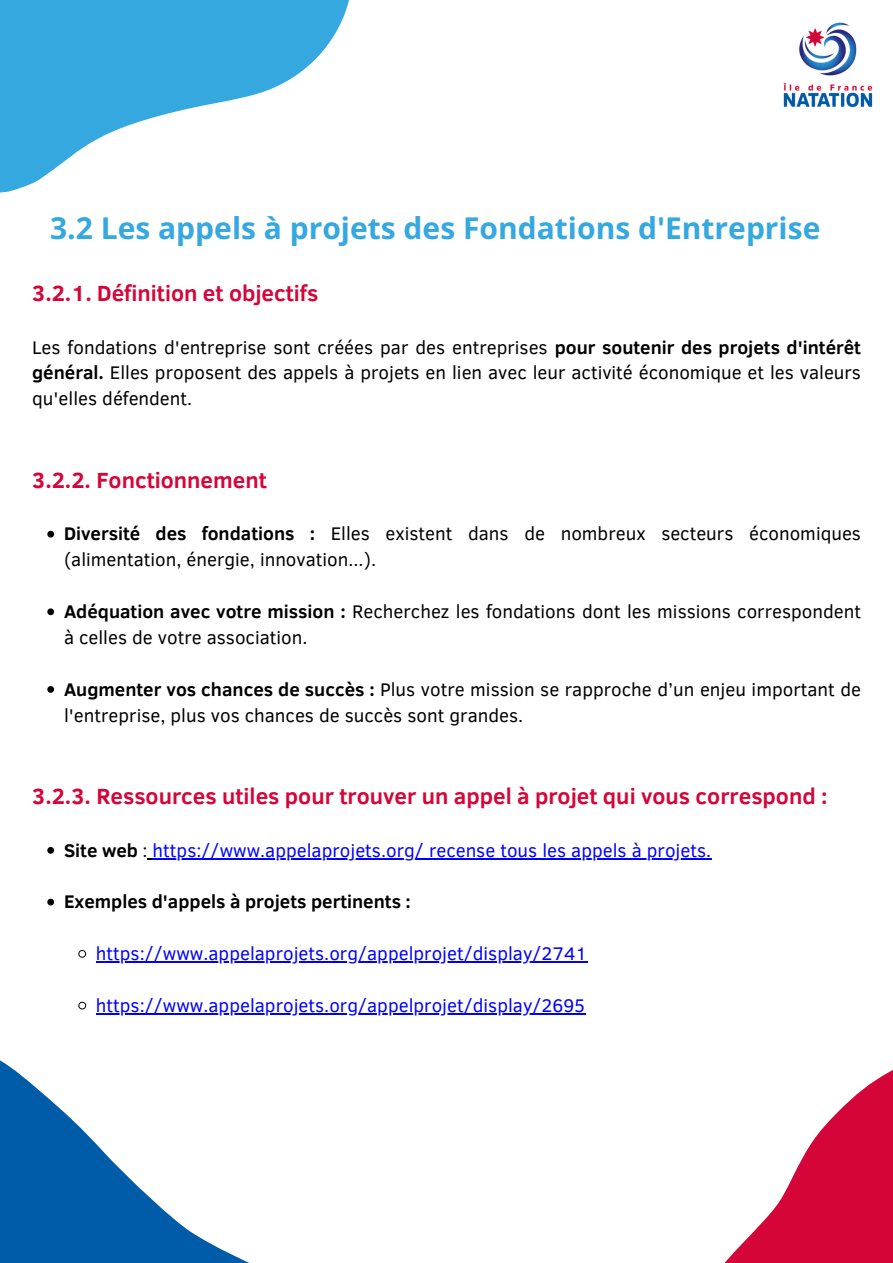
<style>
.page{position:relative;width:893px;height:1263px;background:#fff}
.page>*{position:absolute;margin:0;border:0;box-sizing:border-box;transform-origin:0 0}
.t1{font:700 30px "Open Sans";color:#36a8e0}
.t2{font:700 22.5px "Clear Sans";color:#d50539}
.t3{font:18.75px/25.9px "Clear Sans";color:#000}
.t4{font:18.75px "Clear Sans";color:#00f}
.t5{font:700 18.75px "Clear Sans";color:#000}
.s1{font-weight:700}
.s2{font-weight:700;color:#000}
.s3{color:#000}
</style>
<div class="page">
<svg style="left:0;top:0;width:349px;height:193px;fill:#36a8e0"></svg>
<svg style="left:724px;top:1070px;width:169px;height:193px;fill:#d50539"></svg>
<svg style="left:0;top:1005px;width:469px;height:258px"></svg>
<img style="left:783px;top:22px;width:90px;height:86px">
<svg style="left:47px;top:531px;width:7px;height:6px"></svg>
<svg style="left:47px;top:608px;width:7px;height:7px"></svg>
<svg style="left:47px;top:686px;width:7px;height:7px"></svg>
<svg style="left:47px;top:847px;width:7px;height:7px"></svg>
<hr style="left:153px;top:858px;width:271px;height:1px;background:#00f">
<hr style="left:424px;top:858px;width:287px;height:1px;background:#00f">
<svg style="left:47px;top:899px;width:7px;height:6px"></svg>
<svg style="left:78px;top:950px;width:8px;height:8px"></svg>
<hr style="left:96px;top:961px;width:491px;height:2px;background:#00f">
<svg style="left:78px;top:1001px;width:8px;height:8px"></svg>
<hr style="left:96px;top:1013px;width:489px;height:1px;background:#00f">
<h1 class="t1" style="left:50px;top:207px;width:772px">3.2 Les appels à projets des Fondations d'Entreprise</h1>
<p class="t2" style="left:32px;top:277px;width:288px">3.2.1. Définition et objectifs</p>
<p class="t3" style="left:32px;top:333px;width:830px;text-align:justify">Les fondations d'entreprise sont créées par des entreprises <span class="s1">pour soutenir des projets d'intérêt général.</span> Elles proposent des appels à projets en lien avec leur activité économique et les valeurs qu'elles défendent.</p>
<p class="t2" style="left:32px;top:464px;width:236px">3.2.2. Fonctionnement</p>
<p class="t3" style="left:64px;top:520px;width:798px"><span class="s1">Diversité des fondations :</span> Elles existent dans de nombreux secteurs économiques (alimentation, énergie, innovation...).</p>
<p class="t3" style="left:64px;top:597px;width:798px"><span class="s1">Adéquation avec votre mission :</span> Recherchez les fondations dont les missions correspondent à celles de votre association.</p>
<p class="t3" style="left:64px;top:675px;width:798px"><span class="s1">Augmenter vos chances de succès :</span> Plus votre mission se rapproche d’un enjeu important de l'entreprise, plus vos chances de succès sont grandes.</p>
<p class="t2" style="left:32px;top:780px;width:797px">3.2.3. Ressources utiles pour trouver un appel à projet qui vous correspond :</p>
<p class="t4" style="left:64px;top:836px;width:649px"><span class="s2">Site web</span> <span class="s3">:</span> https://www.appelaprojets.org/ recense tous les appels à projets.</p>
<p class="t5" style="left:64px;top:888px;width:348px">Exemples d'appels à projets pertinents :</p>
<p class="t4" style="left:96px;top:940px;width:493px">https://www.appelaprojets.org/appelprojet/display/2741</p>
<p class="t4" style="left:96px;top:991px;width:491px">https://www.appelaprojets.org/appelprojet/display/2695</p>
</div>
